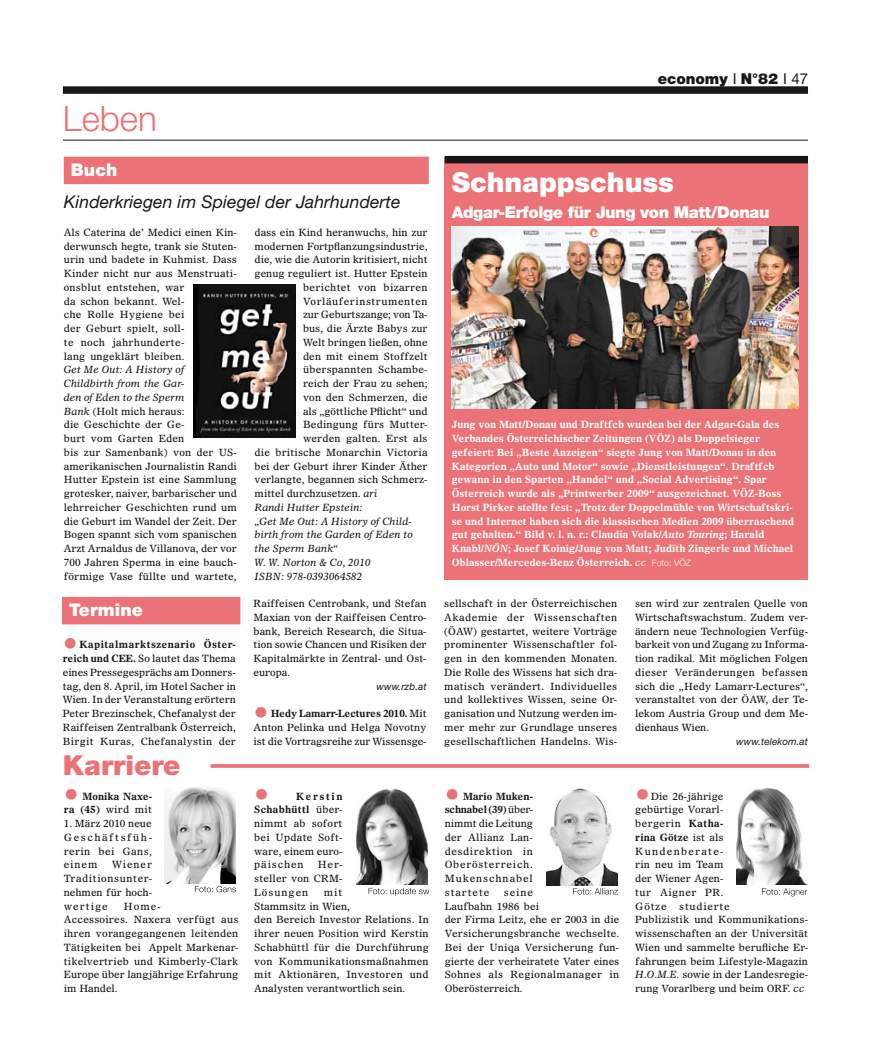
<style>
.page{position:relative;width:886px;height:1063px;background:#fff}
.page>*{position:absolute;margin:0;border:0;box-sizing:border-box;transform-origin:0 0}
.t1{font:300 35px "Helvetica Neue LT";color:#eb7276}
.t2{font:900 27.5px "Helvetica Neue LT";letter-spacing:-.005em;color:#fff}
.t3{font:900 27.5px "Helvetica Neue LT";color:#eb7276}
.t4{font:italic 17.5px "Helvetica Neue LT";letter-spacing:.005em;color:#1a171b}
.t5{font:900 17.5px "Helvetica Neue LT";letter-spacing:.005em;color:#fff}
.t6{font:900 16.25px "Helvetica Neue LT";letter-spacing:-.025em;color:#fff}
.t7{font:900 15px "Helvetica Neue LT";color:#1a171b}
.t8{font:10px/13.8px "Olympian LT";letter-spacing:.01em;color:#1a171b;text-align:justify}
.t9{font:700 10px/13.8px "Olympian LT";color:#fff}
.t10{font:italic 10px "Olympian LT";color:#1a171b}
.t11{font:700 10px/13.8px "Olympian LT";color:#1a171b}
.t12{font:italic 10px "Helvetica Neue LT";letter-spacing:.005em;color:#1a171b}
.t13{font:10px "Olympian LT";letter-spacing:-.01em;color:#1a171b}
.t14{font:10px "Olympian LT";letter-spacing:.055em;color:#1a171b}
.t15{font:10px "Olympian LT";letter-spacing:.035em;color:#1a171b}
.s1{font-style:italic}
.s2{font-family:"Helvetica Neue LT";font-weight:900;font-size:30px;color:#eb7276}
.s3{font-weight:700}
.s4{font-weight:400}
.s5{font-weight:400;font-style:italic}
.s6{font-family:"Helvetica Neue LT";font-weight:300;font-size:8.75px}
</style>
<div class="page">
<div style="left:63px;top:86px;width:745px;height:8px;background:#1a171b"></div>
<hr style="left:63px;top:140px;width:745px;height:1px;background:#1a171b">
<img style="left:165px;top:787px;width:71px;height:97px">
<svg style="left:211px;top:764px;width:598px;height:4px;background:#eb7a7e"></svg>
<div style="left:445px;top:158px;width:363px;height:422px;background:#eb7276"></div>
<img style="left:452px;top:226px;width:346px;height:182px">
<div style="left:445px;top:156px;width:363px;height:7px;background:#1a171b"></div>
<div style="left:64px;top:157px;width:365px;height:27px;background:#eb7276"></div>
<div style="left:62px;top:597px;width:178px;height:27px;background:#eb7276"></div>
<img style="left:193px;top:285px;width:103px;height:153px">
<img style="left:356px;top:788px;width:71px;height:97px">
<img style="left:547px;top:788px;width:70px;height:97px">
<img style="left:736px;top:788px;width:71px;height:97px">
<svg style="left:762px;top:888px;width:45px;height:8px"></svg>
<svg style="left:573px;top:888px;width:45px;height:7px"></svg>
<svg style="left:369px;top:888px;width:60px;height:8px"></svg>
<svg style="left:195px;top:886px;width:41px;height:6px"></svg>
<h1 class="t1" style="left:63px;top:97px;width:96px">Leben</h1>
<h3 class="t5" style="left:71px;top:159px;width:48px">Buch</h3>
<h3 class="t4" style="left:64px;top:192px;width:338px">Kinderkriegen im Spiegel der Jahrhunderte</h3>
<p class="t8" style="left:64px;top:225px;width:175px;text-align:left">Als Caterina de’ Medici einen Kin&shy;derwunsch hegte, trank sie Stuten&shy;urin und badete in Kuhmist. Dass<br>Kinder nicht nur aus Menstruati&shy;onsblut entstehen, war<br>da schon bekannt. Wel-<br>che Rolle Hygiene bei<br>der Geburt spielt, soll-<br>te noch jahrhunderte-<br>lang ungeklärt bleiben.</p>
<p class="t8" style="left:64px;top:363px;width:175px;text-align:left"><span class="s1">Get Me Out: A History of<br>Childbirth from the Gar-<br>den of Eden to the Sperm<br>Bank</span> (Holt mich heraus:<br>die Geschichte der Ge-<br>burt vom Garten Eden<br>bis zur Samenbank) von der US&shy;amerikanischen Journalistin Randi<br>Hutter Epstein ist eine Sammlung grotesker, naiver, barbarischer und lehrreicher Geschichten rund um die Geburt im Wandel der Zeit. Der<br>Bogen spannt sich vom spanischen<br>Arzt Arnaldus de Villanova, der vor<br>700 Jahren Sperma in eine bauch&shy;förmige Vase füllte und wartete,</p>
<h3 class="t5" style="left:69px;top:600px;width:75px">Termine</h3>
<p class="t8" style="left:63px;top:638px;width:175px"><span class="s2">•</span> <span class="s3">Kapitalmarktszenario Öster&shy;reich und CEE.</span> So lautet das Thema eines Pressegesprächs am Donners&shy;tag, den 8. April, im Hotel Sacher in Wien. In der Veranstaltung erörtern Peter Brezinschek, Chefanalyst der Raiffeisen Zentralbank Österreich, Birgit Kuras, Chefanalystin der</p>
<h2 class="t3" style="left:63px;top:749px;width:119px">Karriere</h2>
<p class="t11" style="left:64px;top:789px;width:90px"><span class="s2">•</span> Monika Naxe&shy;ra (45) <span class="s4">wird mit</span></p>
<p class="t8" style="left:64px;top:816px;width:90px">1. März 2010 neue Geschäftsfüh&shy;rerin bei Gans, einem</p>
<p class="t8" style="left:64px;top:858px;width:90px;text-indent:48px">Wiener Traditionsunter&shy;nehmen für hoch&shy;wertige</p>
<p class="t8" style="left:64px;top:899px;width:176px;text-align:left;text-indent:60px">Home-<br>Accessoires. Naxera verfügt aus ihren vorangegangenen leitenden<br>Tätigkeiten bei Appelt Markenar&shy;tikelvertrieb und Kimberly-Clark<br>Europe über langjährige Erfahrung im Handel.</p>
<p class="t8" style="left:255px;top:225px;width:174px">dass ein Kind heranwuchs, hin zur</p>
<p class="t8" style="left:255px;top:239px;width:175px">modernen Fortpflanzungsindustrie,</p>
<p class="t8" style="left:255px;top:253px;width:175px">die, wie die Autorin kritisiert, nicht</p>
<p class="t8" style="left:255px;top:266px;width:175px">genug reguliert ist. Hutter Epstein</p>
<p class="t15" style="left:303px;top:281px;width:126px">berichtet von bizarren</p>
<p class="t14" style="left:303px;top:295px;width:126px">Vorläuferinstrumenten</p>
<p class="t13" style="left:303px;top:309px;width:126px">zur Geburtszange; von Ta-</p>
<p class="t8" style="left:303px;top:321px;width:126px">bus, die Ärzte Babys zur</p>
<p class="t8" style="left:303px;top:335px;width:126px">Welt bringen ließen, ohne</p>
<p class="t8" style="left:303px;top:349px;width:126px">den mit einem Stoffzelt</p>
<p class="t8" style="left:303px;top:363px;width:126px">überspannten Schambe-</p>
<p class="t8" style="left:303px;top:376px;width:126px">reich der Frau zu se-hen;</p>
<p class="t8" style="left:303px;top:390px;width:126px">von den Schmerzen, die</p>
<p class="t8" style="left:303px;top:404px;width:126px">als „göttliche Pflicht“ und</p>
<p class="t8" style="left:303px;top:418px;width:126px">Bedingung fürs Mutter-</p>
<p class="t8" style="left:303px;top:431px;width:126px">werden galten. Erst als</p>
<p class="t8" style="left:255px;top:445px;width:175px">die britische Monarchin Victoria</p>
<p class="t8" style="left:255px;top:459px;width:174px">bei der Geburt ihrer Kinder Äther</p>
<p class="t8" style="left:255px;top:473px;width:175px">verlangte, begannen sich Schmerz-</p>
<p class="t8" style="left:255px;top:486px;width:124px">mittel durchzusetzen. <span class="s1">ari</span></p>
<p class="t10" style="left:255px;top:501px;width:109px">Randi Hutter Epstein:</p>
<p class="t10" style="left:255px;top:515px;width:159px">„Get Me Out: A History of Child-</p>
<p class="t10" style="left:255px;top:529px;width:160px">birth from the Garden of Eden to</p>
<p class="t10" style="left:255px;top:542px;width:85px">the Sperm Bank“</p>
<p class="t10" style="left:255px;top:556px;width:117px">W. W. Norton &amp; Co, 2010</p>
<p class="t10" style="left:255px;top:570px;width:109px">ISBN: 978-0393064582</p>
<p class="t8" style="left:254px;top:596px;width:174px">Raiffeisen Centrobank, und Stefan Maxian von der Raiffeisen Centro&shy;bank, Bereich Research, die Situa&shy;tion sowie Chancen und Risiken der Kapitalmärkte in Zentral- und Ost&shy;europa.</p>
<p class="t12" style="left:376px;top:680px;width:52px">www.rzb.at</p>
<p class="t8" style="left:254px;top:706px;width:174px"><span class="s2">•</span> <span class="s3">Hedy Lamarr-Lectures 2010.</span> Mit Anton Pelinka und Helga Novotny ist die Vortragsreihe zur Wissensge-</p>
<p class="t8" style="left:254px;top:789px;width:90px"><span class="s2">•</span> <span class="s3">Kerstin Schabhüttl</span> über&shy;nimmt ab sofort bei Update Soft&shy;ware, einem euro&shy;päischen</p>
<p class="t8" style="left:254px;top:858px;width:90px;text-indent:64px">Her&shy;steller von CRM-Lösungen</p>
<p class="t8" style="left:254px;top:885px;width:176px;text-align:left;text-indent:70px">mit<br>Stammsitz in Wien,<br>den Bereich Investor Relations. In ihrer neuen Position wird Kerstin<br>Schabhüttl für die Durchführung von Kommunikationsmaßnahmen mit Aktionären, Investoren und<br>Analysten verantwortlich sein.</p>
<h3 class="t7" style="left:658px;top:70px;width:152px">economy <span class="s4">I</span> N°82 <span class="s4">I 47</span></h3>
<h2 class="t2" style="left:452px;top:166px;width:224px">Schnappschuss</h2>
<h3 class="t6" style="left:452px;top:203px;width:319px">Adgar-Erfolge für Jung von Matt/Donau</h3>
<p class="t9" style="left:452px;top:418px;width:344px">Jung von Matt/Donau und Draftfcb wurden bei der Adgar-Gala des Verbandes Österreichischer Zeitungen (VÖZ) als Doppelsieger gefeiert: Bei „Beste Anzeigen“ siegte Jung von Matt/Donau in den Kategorien „Auto und Motor“ sowie „Dienstleistungen“. Draftfcb gewann in den Sparten „Handel“ und „Social Advertising“. Spar Österreich wurde als „Printwerber 2009“ ausgezeichnet. VÖZ-Boss Horst Pirker stellte fest: „Trotz der Doppelmühle von Wirtschaftskri&shy;se und Internet haben sich die klassischen Medien 2009 überraschend gut gehalten.“ Bild v. l. n. r.: Claudia Volak/<span class="s1">Auto Touring</span>; Harald Knabl/<span class="s1">NÖN</span>; Josef Koinig/Jung von Matt; Judith Zingerle und Michael Oblasser/Mercedes-Benz Österreich. <span class="s5">cc</span> <span class="s6">Foto: VÖZ</span></p>
<p class="t8" style="left:444px;top:596px;width:175px">sellschaft in der Österreichischen Akademie der Wissenschaften (ÖAW) gestartet, weitere Vorträge prominenter Wissenschaftler fol&shy;gen in den kommenden Monaten.<br>Die Rolle des Wissens hat sich dra&shy;matisch verändert. Individuelles und kollektives Wissen, seine Or&shy;ganisation und Nutzung werden im&shy;mer mehr zur Grundlage unseres gesellschaftlichen Handelns. Wis-</p>
<p class="t8" style="left:635px;top:596px;width:174px">sen wird zur zentralen Quelle von Wirtschaftswachstum. Zudem ver&shy;ändern neue Technologien Verfüg&shy;barkeit von und Zugang zu Informa&shy;tion radikal. Mit möglichen Folgen dieser Veränderungen befassen sich die „Hedy Lamarr-Lectures“, veranstaltet von der ÖAW, der Te&shy;lekom Austria Group und dem Me&shy;dienhaus Wien.</p>
<p class="t12" style="left:736px;top:735px;width:73px">www.telekom.at</p>
<p class="t8" style="left:445px;top:789px;width:90px"><span class="s2">•</span> <span class="s3">Mario Muken&shy;schnabel (39)</span> über&shy;nimmt die Leitung der Allianz Lan&shy;desdirektion in Oberösterreich.<br>Mukenschnabel startete</p>
<p class="t8" style="left:445px;top:885px;width:176px;text-align:left;text-indent:59px">seine<br>Laufbahn 1986 bei<br>der Firma Leitz, ehe er 2003 in die<br>Versicherungsbranche wechselte.<br>Bei der Uniqa Versicherung fun&shy;gierte der verheiratete Vater eines<br>Sohnes als Regionalmanager in<br>Oberösterreich.</p>
<p class="t8" style="left:635px;top:789px;width:90px"><span class="s2">•</span>Die 26-jährige gebürtige Vorarl&shy;bergerin <span class="s3">Katha&shy;rina Götze</span> ist als Kundenberate&shy;rin neu im Team der Wiener Agen&shy;tur Aigner PR.<br>Götze</p>
<p class="t8" style="left:635px;top:899px;width:174px;text-align:left;text-indent:44px">studierte<br>Publizistik und Kommunikations&shy;wissenschaften an der Universität<br>Wien und sammelte berufliche Er&shy;fahrungen beim Lifestyle-Magazin<br><span class="s1">H.O.M.E.</span> sowie in der Landesregie&shy;rung Vorarlberg und beim ORF. <span class="s1">cc</span></p>
</div>
